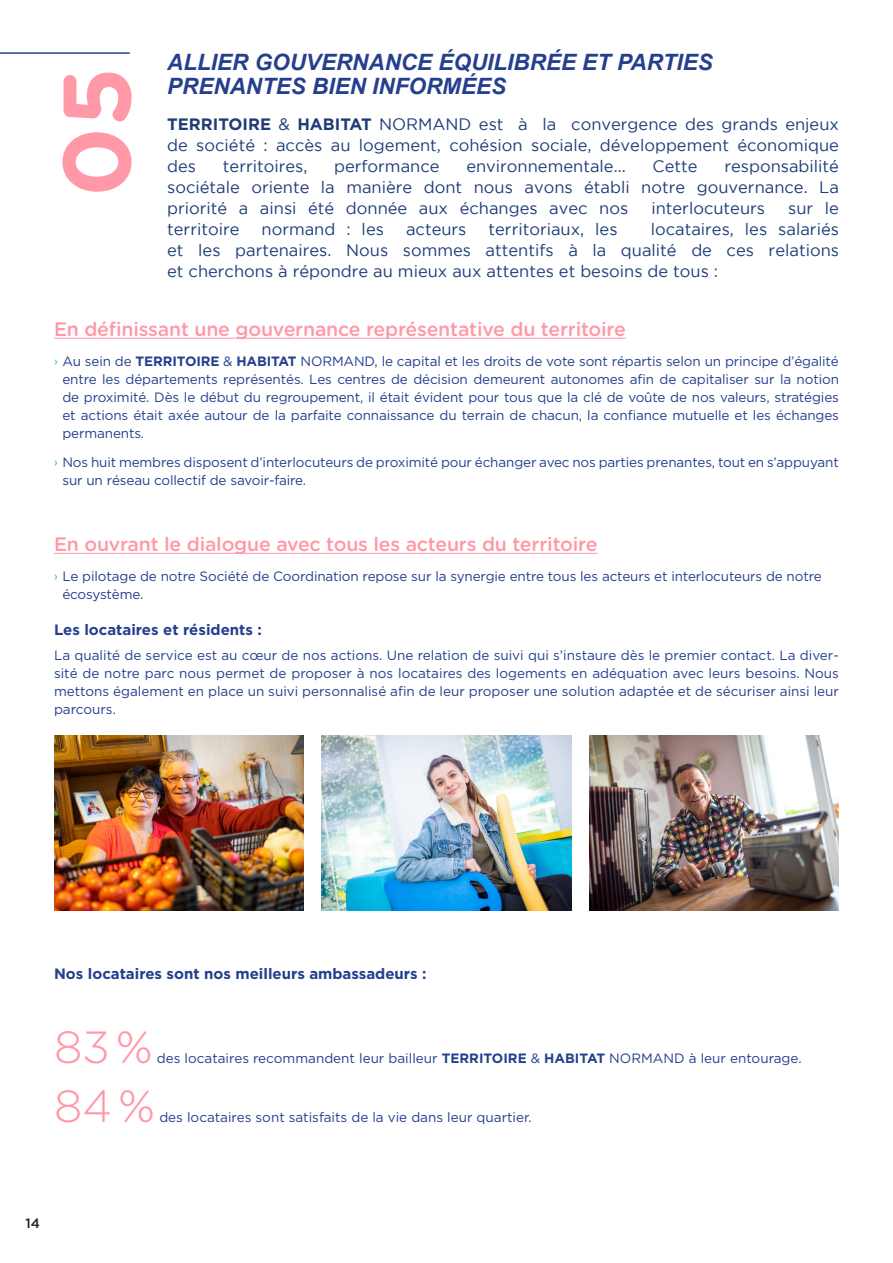
<style>
.page{position:relative;width:893px;height:1263px;background:#fff}
.page>*{position:absolute;margin:0;border:0;box-sizing:border-box;transform-origin:0 0}
.t1{font:700 95.55px "Gotham Rounded";color:#ff98a7}
.t2{font:300 45px "Gotham Rounded";color:#ff98a7}
.t3{font:italic 700 22.5px/24px "Arial";color:#253f8e}
.t4{font:500 19.5px "Gotham Rounded";letter-spacing:-.01em;color:#ff98a7}
.t5{font:16.5px/21px "Gotham";color:#1f3c77;text-align:justify}
.t6{font:700 15px "Gotham";color:#253f8e}
.t7{font:13.5px/18px "Gotham";letter-spacing:-.01em;color:#253f8e;text-align:justify}
.t8{font:500 13.5px "Gotham";color:#231f20}
.s1{font-weight:700}
.s2{font-family:"Work Sans";font-size:12px;color:#35bd9b}
</style>
<div class="page">
<hr style="left:0;top:52px;width:130px;height:2px;background:#253f8e">
<hr style="left:54px;top:338px;width:572px;height:1px;background:#ff98a7">
<hr style="left:54px;top:553px;width:543px;height:1px;background:#ff98a7">
<img style="left:589px;top:736px;width:250px;height:174px">
<img style="left:322px;top:736px;width:249px;height:174px">
<img style="left:54px;top:736px;width:250px;height:174px">
<p class="t1" style="left:27px;top:197px;width:131px;rotate:-90deg">05</p>
<p class="t3" style="left:167px;top:51px;width:547px">ALLIER GOUVERNANCE ÉQUILIBRÉE ET PARTIES<br>PRENANTES BIEN INFORMÉES</p>
<p class="t5" style="left:167px;top:114px;width:673px"><span class="s1">TERRITOIRE</span> &amp; <span class="s1">HABITAT</span> NORMAND est à la convergence des grands enjeux de société : accès au logement, cohésion sociale, développement économique des</p>
<p class="t5" style="left:167px;top:156px;width:673px;text-indent:557px">responsabilité sociétale oriente la manière dont nous avons établi notre gouvernance. La priorité a ainsi été donnée aux échanges avec nos</p>
<p class="t5" style="left:223px;top:156px;width:86px">territoires,</p>
<p class="t5" style="left:334px;top:156px;width:107px">performance</p>
<p class="t5" style="left:466px;top:156px;width:161px">environnementale...</p>
<p class="t5" style="left:653px;top:156px;width:47px">Cette</p>
<p class="t5" style="left:651px;top:198px;width:115px">interlocuteurs</p>
<p class="t5" style="left:788px;top:198px;width:52px">sur le</p>
<p class="t5" style="left:167px;top:219px;width:673px;text-indent:483px">locataires, les salariés et les partenaires. Nous sommes attentifs à la qualité de ces relations et cherchons à répondre au mieux aux attentes et besoins de tous :</p>
<p class="t5" style="left:167px;top:219px;width:74px">territoire</p>
<p class="t5" style="left:262px;top:219px;width:124px">normand : les</p>
<p class="t5" style="left:406px;top:219px;width:62px">acteurs</p>
<p class="t5" style="left:489px;top:219px;width:131px">territoriaux, les</p>
<p class="t4" style="left:54px;top:315px;width:573px">En définissant une gouvernance représentative du territoire</p>
<p class="t7" style="left:62px;top:352px;width:778px;text-indent:-8px"><span class="s2">›</span> Au sein de <span class="s1">TERRITOIRE</span> &amp; <span class="s1">HABITAT</span> NORMAND, le capital et les droits de vote sont répartis selon un principe d’égalité entre les départements représentés. Les centres de décision demeurent autonomes afin de capitaliser sur la notion de proximité. Dès le début du regroupement, il était évident pour tous que la clé de voûte de nos valeurs, stratégies et actions était axée autour de la parfaite connaissance du terrain de chacun, la confiance mutuelle et les échanges permanents.</p>
<p class="t7" style="left:62px;top:453px;width:778px;text-indent:-8px"><span class="s2">›</span> Nos huit membres disposent d’interlocuteurs de proximité pour échanger avec nos parties prenantes, tout en s’appuyant sur un réseau collectif de savoir-faire.</p>
<p class="t4" style="left:54px;top:531px;width:545px">En ouvrant le dialogue avec tous les acteurs du territoire</p>
<p class="t7" style="left:62px;top:567px;width:761px;text-indent:-8px"><span class="s2">›</span> Le pilotage de notre Société de Coordination repose sur la synergie entre tous les acteurs et interlocuteurs de notre écosystème.</p>
<p class="t6" style="left:54px;top:621px;width:209px">Les locataires et résidents :</p>
<p class="t7" style="left:54px;top:647px;width:786px">La qualité de service est au cœur de nos actions. Une relation de suivi qui s’instaure dès le premier contact. La diver&shy;sité de notre parc nous permet de proposer à nos locataires des logements en adéquation avec leurs besoins. Nous mettons également en place un suivi personnalisé afin de leur proposer une solution adaptée et de sécuriser ainsi leur parcours.</p>
<p class="t6" style="left:54px;top:965px;width:374px">Nos locataires sont nos meilleurs ambassadeurs :</p>
<p class="t2" style="left:54px;top:1017px;width:100px">83 %</p>
<p class="t7" style="left:157px;top:1049px;width:646px">des locataires recommandent leur bailleur <span class="s1">TERRITOIRE</span> &amp; <span class="s1">HABITAT</span> NORMAND à leur entourage.</p>
<p class="t2" style="left:54px;top:1076px;width:103px">84 %</p>
<p class="t7" style="left:159px;top:1108px;width:374px">des locataires sont satisfaits de la vie dans leur quartier.</p>
<p class="t8" style="left:26px;top:1216px;width:16px">14</p>
</div>
